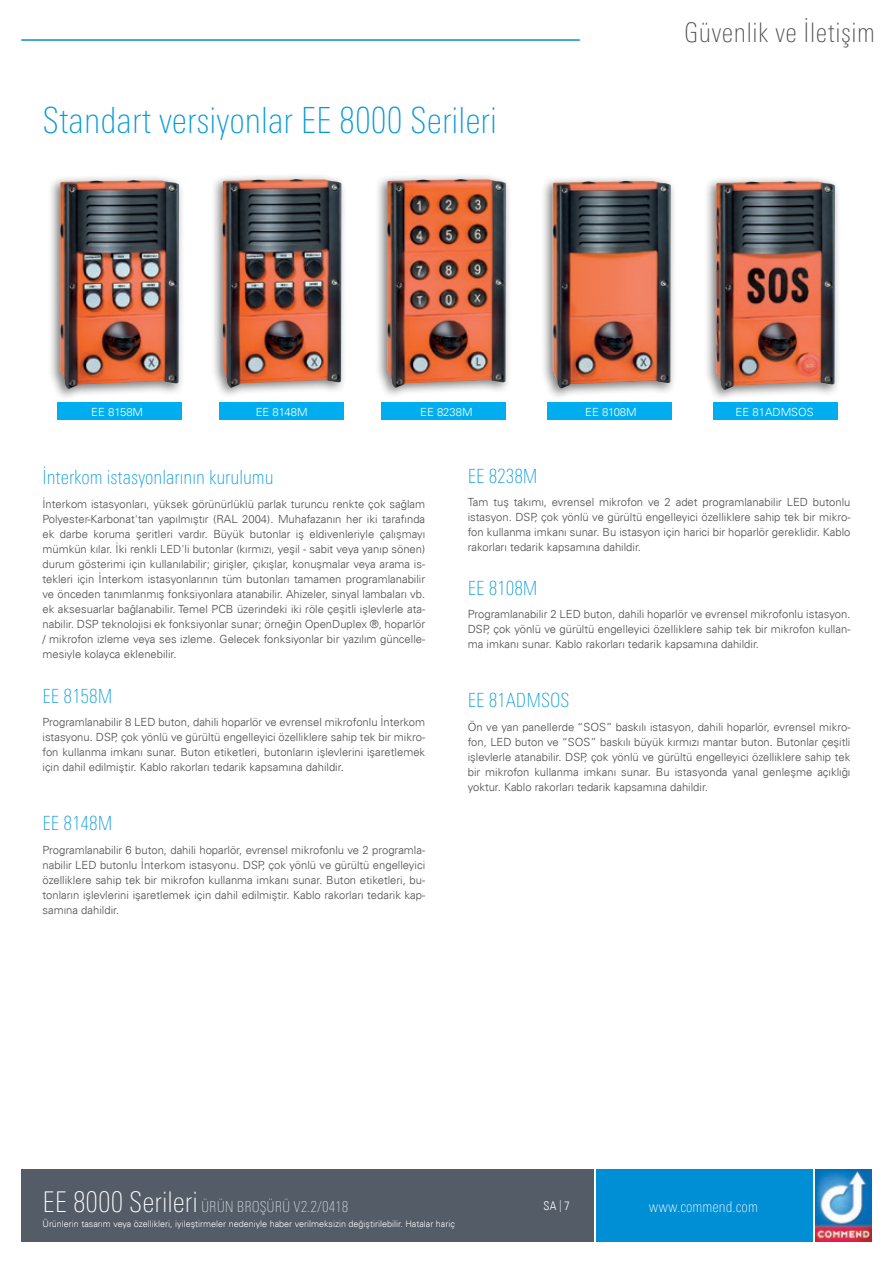
<style>
.page{position:relative;width:893px;height:1263px;background:#fff}
.page>*{position:absolute;margin:0;border:0;box-sizing:border-box;transform-origin:0 0}
.t1{font:100 condensed 36px "Univers Next Pro";color:#069ad9}
.t2{font:100 condensed 27px "Univers Next Pro";letter-spacing:.02em;color:#4b4c4d}
.t3{font:100 condensed 19.5px "Univers Next Pro";color:#069ad9}
.t4{font:100 condensed 15px "Univers Next Pro";color:#d5dde2}
.t5{font:100 condensed 15px "Univers Next Pro";color:#fff}
.t6{font:12px "Univers Com 47 Light Cond";color:#fff}
.t7{font:300 11.25px/15px "Univers Com 45";color:#4b4c4d;text-align:justify}
.t8{font:300 11.25px "Univers Com 45";color:#fff}
.t9{font:300 9px "Univers Com 45";color:#fff}
.s1{font-size:28.5px;color:#fff}
.s2{color:#d5dde2}
</style>
<div class="page">
<img style="left:815px;top:1169px;width:57px;height:73px">
<div style="left:220px;top:402px;width:124px;height:18px;background:#00aeef"></div>
<div style="left:381px;top:402px;width:125px;height:18px;background:#00aeef"></div>
<div style="left:548px;top:402px;width:124px;height:18px;background:#00aeef"></div>
<div style="left:713px;top:402px;width:125px;height:18px;background:#00aeef"></div>
<div style="left:48px;top:174px;width:137px;height:226px;background:#231f20;opacity:.59"></div>
<img style="left:60px;top:180px;width:119px;height:209px">
<div style="left:57px;top:402px;width:125px;height:18px;background:#00aeef"></div>
<div style="left:210px;top:173px;width:137px;height:226px;background:#231f20;opacity:.59"></div>
<img style="left:223px;top:179px;width:118px;height:209px">
<div style="left:375px;top:173px;width:137px;height:226px;background:#231f20;opacity:.59"></div>
<img style="left:387px;top:179px;width:119px;height:209px">
<div style="left:540px;top:175px;width:137px;height:225px;background:#231f20;opacity:.59"></div>
<img style="left:553px;top:181px;width:118px;height:208px">
<div style="left:704px;top:175px;width:137px;height:226px;background:#231f20;opacity:.59"></div>
<img style="left:716px;top:181px;width:119px;height:209px">
<div style="left:21px;top:1169px;width:573px;height:73px;background:#545c68"></div>
<div style="left:596px;top:1169px;width:216px;height:73px;background:#008fd5"></div>
<hr style="left:21px;top:39px;width:559px;height:2px;background:#008fd5">
<h1 class="t1" style="left:43px;top:100px;width:456px">Standart versiyonlar EE 8000 Serileri</h1>
<h2 class="t2" style="left:684px;top:17px;width:192px">Güvenlik ve İletişim</h2>
<p class="t8" style="left:91px;top:405px;width:53px">EE 8158M</p>
<p class="t8" style="left:256px;top:405px;width:53px">EE 8148M</p>
<p class="t8" style="left:420px;top:405px;width:54px">EE 8238M</p>
<p class="t8" style="left:585px;top:405px;width:53px">EE 8108M</p>
<p class="t8" style="left:736px;top:405px;width:80px">EE 81ADMSOS</p>
<h3 class="t3" style="left:43px;top:466px;width:233px">İnterkom istasyonlarının kurulumu</h3>
<p class="t7" style="left:43px;top:496px;width:384px">İnterkom istasyonları, yüksek görünürlüklü parlak turuncu renkte çok sağlam Polyester-Karbonat'tan yapılmıştır (RAL 2004). Muhafazanın her iki tarafında ek darbe koruma şeritleri vardır. Büyük butonlar iş eldivenleriyle çalışmayı mümkün kılar. İki renkli LED'li butonlar (kırmızı, yeşil - sabit veya yanıp sönen) durum gösterimi için kullanılabilir; girişler, çıkışlar, konuşmalar veya arama is&shy;tekleri için İnterkom istasyonlarının tüm butonları tamamen programlanabilir ve önceden tanımlanmış fonksiyonlara atanabilir. Ahizeler, sinyal lambaları vb. ek aksesuarlar bağlanabilir. Temel PCB üzerindeki iki röle çeşitli işlevlerle ata&shy;nabilir. DSP teknolojisi ek fonksiyonlar sunar; örneğin OpenDuplex ®, hoparlör / mikrofon izleme veya ses izleme. Gelecek fonksiyonlar bir yazılım güncelle&shy;mesiyle kolayca eklenebilir.</p>
<h3 class="t3" style="left:43px;top:685px;width:71px">EE 8158M</h3>
<p class="t7" style="left:43px;top:715px;width:384px">Programlanabilir 8 LED buton, dahili hoparlör ve evrensel mikrofonlu İnterkom istasyonu. DSP, çok yönlü ve gürültü engelleyici özelliklere sahip tek bir mikro&shy;fon kullanma imkanı sunar. Buton etiketleri, butonların işlevlerini işaretlemek için dahil edilmiştir. Kablo rakorları tedarik kapsamına dahildir.</p>
<h3 class="t3" style="left:43px;top:812px;width:71px">EE 8148M</h3>
<p class="t7" style="left:43px;top:842px;width:384px">Programlanabilir 6 buton, dahili hoparlör, evrensel mikrofonlu ve 2 programla&shy;nabilir LED butonlu İnterkom istasyonu. DSP, çok yönlü ve gürültü engelleyici özelliklere sahip tek bir mikrofon kullanma imkanı sunar. Buton etiketleri, bu&shy;tonların işlevlerini işaretlemek için dahil edilmiştir. Kablo rakorları tedarik kap&shy;samına dahildir.</p>
<h3 class="t3" style="left:468px;top:465px;width:71px">EE 8238M</h3>
<p class="t7" style="left:468px;top:494px;width:384px">Tam tuş takımı, evrensel mikrofon ve 2 adet programlanabilir LED butonlu istasyon. DSP, çok yönlü ve gürültü engelleyici özelliklere sahip tek bir mikro&shy;fon kullanma imkanı sunar. Bu istasyon için harici bir hoparlör gereklidir. Kablo rakorları tedarik kapsamına dahildir.</p>
<h3 class="t3" style="left:468px;top:577px;width:71px">EE 8108M</h3>
<p class="t7" style="left:468px;top:607px;width:384px">Programlanabilir 2 LED buton, dahili hoparlör ve evrensel mikrofonlu istasyon.<br>DSP, çok yönlü ve gürültü engelleyici özelliklere sahip tek bir mikrofon kullan&shy;ma imkanı sunar. Kablo rakorları tedarik kapsamına dahildir.</p>
<h3 class="t3" style="left:468px;top:689px;width:103px">EE 81ADMSOS</h3>
<p class="t7" style="left:468px;top:719px;width:384px">Ön ve yan panellerde “SOS” baskılı istasyon, dahili hoparlör, evrensel mikro&shy;fon, LED buton ve “SOS” baskılı büyük kırmızı mantar buton. Butonlar çeşitli işlevlerle atanabilir. DSP, çok yönlü ve gürültü engelleyici özelliklere sahip tek bir mikrofon kullanma imkanı sunar. Bu istasyonda yanal genleşme açıklığı yoktur. Kablo rakorları tedarik kapsamına dahildir.</p>
<h3 class="t4" style="left:43px;top:1198px;width:307px"><span class="s1">EE 8000 Serileri</span> ÜRÜN BROŞÜRÜ V2.2/0418</h3>
<p class="t6" style="left:543px;top:1198px;width:28px">SA <span class="s2">|</span> 7</p>
<p class="t9" style="left:43px;top:1218px;width:414px">Ürünlerin tasarım veya özellikleri, iyileştirmeler nedeniyle haber verilmeksizin değiştirilebilir. Hatalar hariç</p>
<h3 class="t5" style="left:649px;top:1198px;width:111px">www.commend.com</h3>
</div>
